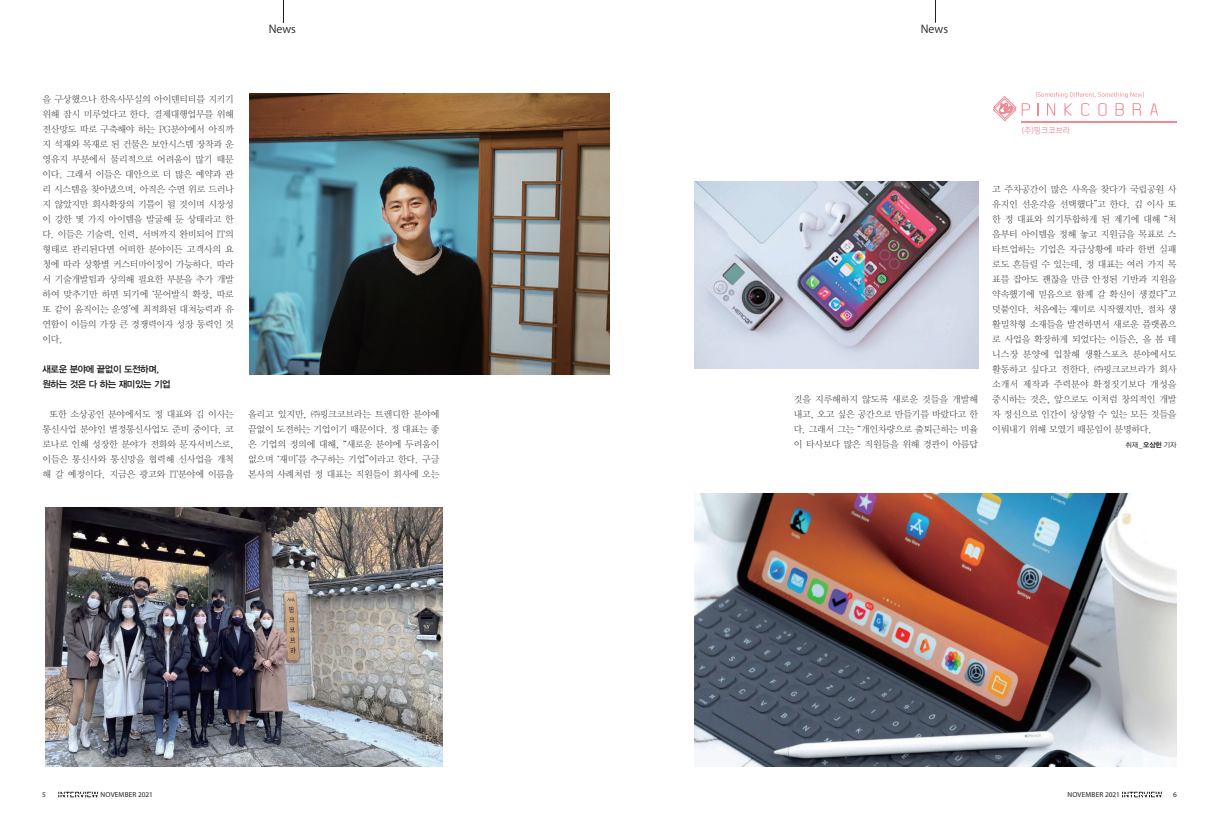
<style>
.page{position:relative;width:1219px;height:823px;background:#fff}
.page>*{position:absolute;margin:0;border:0;box-sizing:border-box;transform-origin:0 0}
.t1{font:11px "Koz Go Pr 6 N";color:#231f20}
.t2{font:9.4px/15px "YDVY Mj O11";letter-spacing:-.02em;color:#231f20;text-align:justify}
.t3{font:9.4px/15px "YDVYGO34";letter-spacing:-.04em;color:#231f20}
.t4{font:8.4px "Nanum Square R";color:#f38794;scale:.95 1}
.t5{font:7.3px "Myriad Pro";letter-spacing:.02em;color:#231f20}
.t6{font:7px "YDVYGO12";color:#231f20}
.s1{font-family:"YDVYGO14"}
</style>
<div class="page">
<svg style="left:58px;top:791px;width:40px;height:6px"></svg>
<svg style="left:1122px;top:791px;width:40px;height:6px"></svg>
<svg style="left:283px;top:0;width:1px;height:23px"></svg>
<svg style="left:935px;top:0;width:1px;height:23px"></svg>
<img style="left:249px;top:94px;width:360px;height:280px">
<img style="left:45px;top:507px;width:397px;height:258px">
<svg style="left:993px;top:96px;width:37px;height:25px"></svg>
<svg style="left:1150px;top:103px;width:8px;height:12px"></svg>
<svg style="left:1036px;top:92px;width:108px;height:24px"></svg>
<hr style="left:1021px;top:121px;width:155px;height:1px;background:#f38794">
<img style="left:694px;top:493px;width:482px;height:272px">
<img style="left:694px;top:181px;width:284px;height:188px">
<p class="t1" style="left:269px;top:22px;width:29px">News</p>
<p class="t1" style="left:921px;top:22px;width:29px">News</p>
<p class="t2" style="left:43px;top:91px;width:193px">을 구상했으나 한옥사무실의 아이덴티티를 지키기 위해 잠시 미루었다고 한다. 결제대행업무를 위해 전산망도 따로 구축해야 하는 PG분야에서 아직까 지 석재와 목재로 된 건물은 보안시스템 장착과 운 영유지 부분에서 물리적으로 어려움이 많기 때문 이다. 그래서 이들은 대안으로 더 많은 예약과 관 리 시스템을 찾아냈으며, 아직은 수면 위로 드러나 지 않았지만 회사확장의 기틀이 될 것이며 시장성 이 강한 몇 가지 아이템을 발굴해 둔 상태라고 한 다. 이들은 기술력, 인력, 서버까지 완비되어 IT의 형태로 관리된다면 어떠한 분야이든 고객사의 요 청에 따라 상황별 커스터마이징이 가능하다. 따라 서 기술개발팀과 상의해 필요한 부분을 추가 개발 하여 맞추기만 하면 되기에 ‘문어발식 확장, 따로 또 같이 움직이는 운영’에 최적화된 대처능력과 유 연함이 이들의 가장 큰 경쟁력이자 성장 동력인 것 이다.</p>
<p class="t3" style="left:43px;top:361px;width:130px">새로운 분야에 끝없이 도전하며, 원하는 것은 다 하는 재미있는 기업</p>
<p class="t2" style="left:43px;top:406px;width:193px;text-indent:7px">또한 소상공인 분야에서도 정 대표와 김 이사는 통신사업 분야인 별정통신사업도 준비 중이다. 코 로나로 인해 성장한 분야가 전화와 문자서비스로, 이들은 통신사와 통신망을 협력해 신사업을 개척 해 갈 예정이다. 지금은 광고와 IT분야에 이름을</p>
<p class="t2" style="left:248px;top:406px;width:193px">올리고 있지만, ㈜핑크코브라는 트렌디한 분야에 끝없이 도전하는 기업이기 때문이다. 정 대표는 좋 은 기업의 정의에 대해, “새로운 분야에 두려움이 없으며 ‘재미’를 추구하는 기업”이라고 한다. 구글 본사의 사례처럼 정 대표는 직원들이 회사에 오는</p>
<p class="t4" style="left:1022px;top:126px;width:52px">(주)핑크코브라</p>
<p class="t2" style="left:794px;top:391px;width:186px">것을 지루해하지 않도록 새로운 것들을 개발해 내고, 오고 싶은 공간으로 만들기를 바랐다고 한 다. 그래서 그는 “개인차량으로 출퇴근하는 비율 이 타사보다 많은 직원들을 위해 경관이 아름답</p>
<p class="t2" style="left:992px;top:181px;width:186px">고 주차공간이 많은 사옥을 찾다가 국립공원 사 유지인 선운각을 선택했다”고 한다. 김 이사 또 한 정 대표와 의기투합하게 된 계기에 대해 “처 음부터 아이템을 정해 놓고 지원금을 목표로 스 타트업하는 기업은 자금상황에 따라 한번 실패 로도 흔들릴 수 있는데, 정 대표는 여러 가지 목 표를 잡아도 괜찮을 만큼 안정된 기반과 지원을 약속했기에 믿음으로 함께 갈 확신이 생겼다”고 덧붙인다. 처음에는 재미로 시작했지만, 점차 생 활밀착형 소재들을 발견하면서 새로운 플랫폼으 로 사업을 확장하게 되었다는 이들은, 올 봄 테 니스장 분양에 입찰해 생활스포츠 분야에서도 활동하고 싶다고 전한다. ㈜핑크코브라가 회사 소개서 제작과 주력분야 확정짓기보다 개성을 중시하는 것은, 앞으로도 이처럼 창의적인 개발 자 정신으로 인간이 상상할 수 있는 모든 것들을 이뤄내기 위해 모였기 때문임이 분명하다.</p>
<p class="t6" style="left:1125px;top:440px;width:52px">취재 _ <span class="s1">오상헌</span> 기자</p>
<p class="t5" style="left:42px;top:789px;width:5px">5</p>
<p class="t5" style="left:101px;top:789px;width:54px">NOVEMBER 2021</p>
<p class="t5" style="left:1067px;top:789px;width:54px">NOVEMBER 2021</p>
<p class="t5" style="left:1173px;top:789px;width:5px">6</p>
</div>
